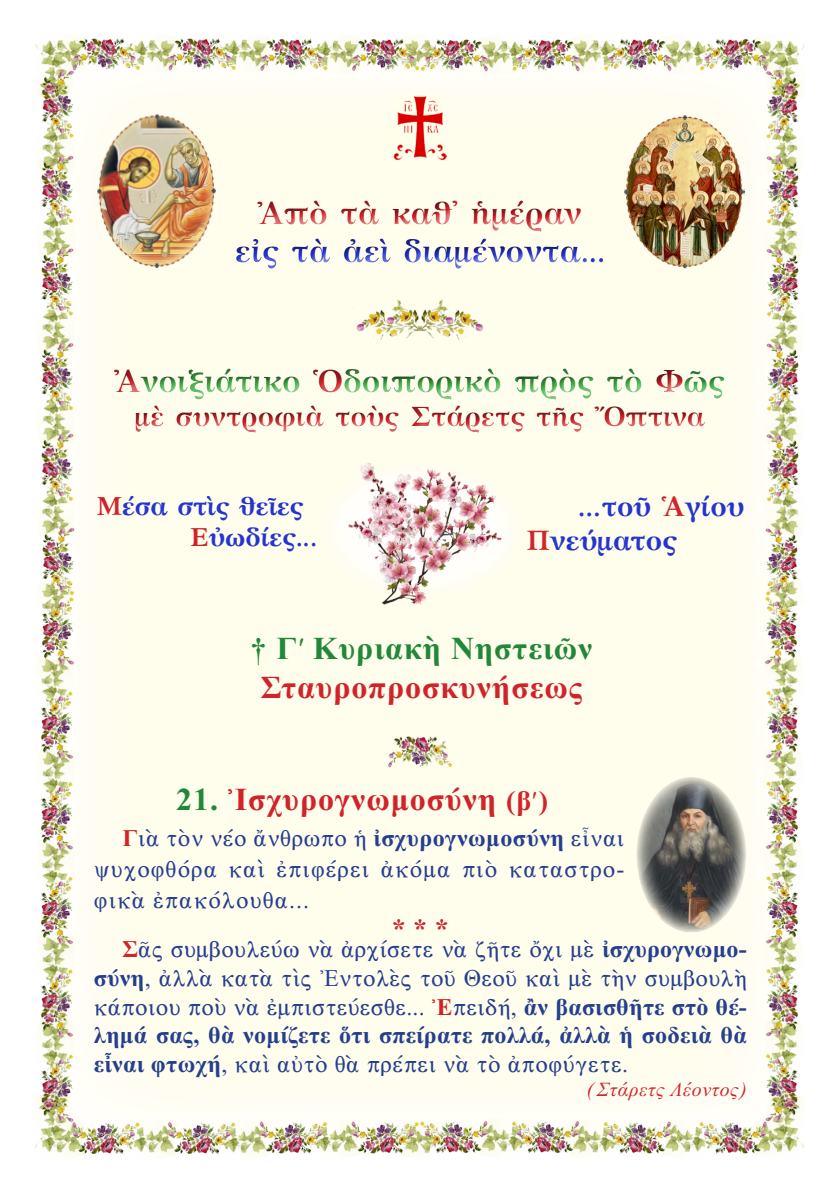
<style>
.page{position:relative;width:840px;height:1191px;background:#fff}
.page>*{position:absolute;margin:0;border:0;box-sizing:border-box;transform-origin:0 0}
.t1{font:32px "CTOS New Times Bold Test 1";letter-spacing:.03em;color:#d1232a}
.t2{font:700 32px "GFS Artemisia";color:#40ae49}
.t3{font:700 32px "GFS Artemisia";color:#2534d0}
.t4{font:32px "CTOS New Times Bold Test 1";letter-spacing:.03em;color:#228839}
.t5{font:700 32px "GFS Artemisia";color:#d1232a}
.t6{font:700 28px "GFS Artemisia";color:#d1232a}
.t7{font:700 28px/33.6px "GFS Artemisia";color:#2534d0}
.t8{font:28px "CTOS New Times Bold Test 1";color:#d1232a}
.t9{font:700 26px "GFS Artemisia";letter-spacing:-.01em;color:#2534d0}
.t10{font:24px/28.8px "CTOS New Times Roman Test 1";letter-spacing:.03em;color:#253f8e;text-align:justify}
.t11{font:20px "CTOS New Times Italic Test 1";letter-spacing:.035em;color:#d1232a}
.s1{color:#d1232a}
.s2{color:#228839}
.s3{font-size:28px}
.s4{font-family:"CTOS New Times Bold Test 1";color:#d1232a}
.s5{font-family:"CTOS New Times Bold Test 1"}
</style>
<div class="page">
<img style="left:35px;top:35px;width:770px;height:1122px">
<img style="left:393px;top:96px;width:53px;height:65px">
<div style="left:225px;top:191px;width:391px;height:86px;background:#fffdec"></div>
<div style="left:222px;top:186px;width:392px;height:84px;background:#231f20;opacity:.75"></div>
<div style="left:100px;top:355px;width:636px;height:86px;background:#231f20;opacity:.75"></div>
<img style="left:384px;top:733px;width:71px;height:36px">
<img style="left:96px;top:110px;width:122px;height:158px">
<img style="left:624px;top:114px;width:119px;height:155px">
<img style="left:350px;top:297px;width:135px;height:46px">
<div style="left:322px;top:463px;width:199px;height:134px;background:#fffdf2;border-radius:50%"></div>
<img style="left:344px;top:446px;width:159px;height:162px">
<img style="left:636px;top:777px;width:110px;height:155px">
<h1 class="t5" style="left:258px;top:186px;width:325px">Ἀπὸ τὰ καθ᾿ ἡμέραν</h1>
<h1 class="t3" style="left:235px;top:225px;width:371px">εἰς τὰ ἀεὶ διαμένοντα...</h1>
<h1 class="t2" style="left:115px;top:355px;width:611px"><span class="s1">Ἀ</span>νοιξιάτικο <span class="s1">Ὁ</span>δοιπορικὸ πρὸς τὸ <span class="s1">Φ</span>ῶς</h1>
<p class="t6" style="left:135px;top:393px;width:571px">μὲ συντροφιὰ τοὺς Στάρετς τῆς Ὄπτινα</p>
<p class="t9" style="left:96px;top:484px;width:208px"><span class="s1">Μ</span>έσα στὶς θεῖες</p>
<p class="t9" style="left:190px;top:515px;width:128px"><span class="s1">Ε</span>ὐωδίες...</p>
<p class="t7" style="left:526px;top:487px;width:219px;text-indent:52px">...τοῦ <span class="s1">Ἁ</span>γίου<br><span class="s1">Π</span>νεύματος</p>
<p class="t4" style="left:250px;top:631px;width:343px">† Γ´ Κυριακὴ Νηστειῶν</p>
<p class="t1" style="left:261px;top:669px;width:322px">Σταυροπροσκυνήσεως</p>
<p class="t1" style="left:176px;top:781px;width:373px"><span class="s2">21.</span> Ἰσχυρογνωμοσύνη <span class="s3">(β´)</span></p>
<p class="t10" style="left:94px;top:822px;width:532px;line-height:31px;text-indent:28px"><span class="s4">Γ</span>ιὰ τὸν νέο ἄνθρωπο ἡ <span class="s5">ἰσχυρογνωμοσύνη</span> εἶναι ψυχοφθόρα καὶ ἐπιφέρει ἀκόμα πιὸ καταστρο&shy;φικὰ ἐπακόλουθα...</p>
<p class="t8" style="left:391px;top:913px;width:59px">* * *</p>
<p class="t10" style="left:94px;top:934px;width:654px;text-indent:28px"><span class="s4">Σ</span>ᾶς συμβουλεύω νὰ ἀρχίσετε νὰ ζῆτε ὄχι μὲ <span class="s5">ἰσχυρογνωμο&shy;σύνη</span>, ἀλλὰ κατὰ τὶς Ἐντολὲς τοῦ Θεοῦ καὶ μὲ τὴν συμβουλὴ κάποιου ποὺ νὰ ἐμπιστεύεσθε... <span class="s4">Ἐ</span>πειδή, <span class="s5">ἂν βασισθῆτε στὸ θέ&shy;λημά σας, θὰ νομίζετε ὅτι σπείρατε πολλά, ἀλλὰ ἡ σοδειὰ θὰ εἶναι φτωχή</span>, καὶ αὐτὸ θὰ πρέπει νὰ τὸ ἀποφύγετε.</p>
<p class="t11" style="left:586px;top:1079px;width:162px">( Στάρετς Λέοντος)</p>
</div>
